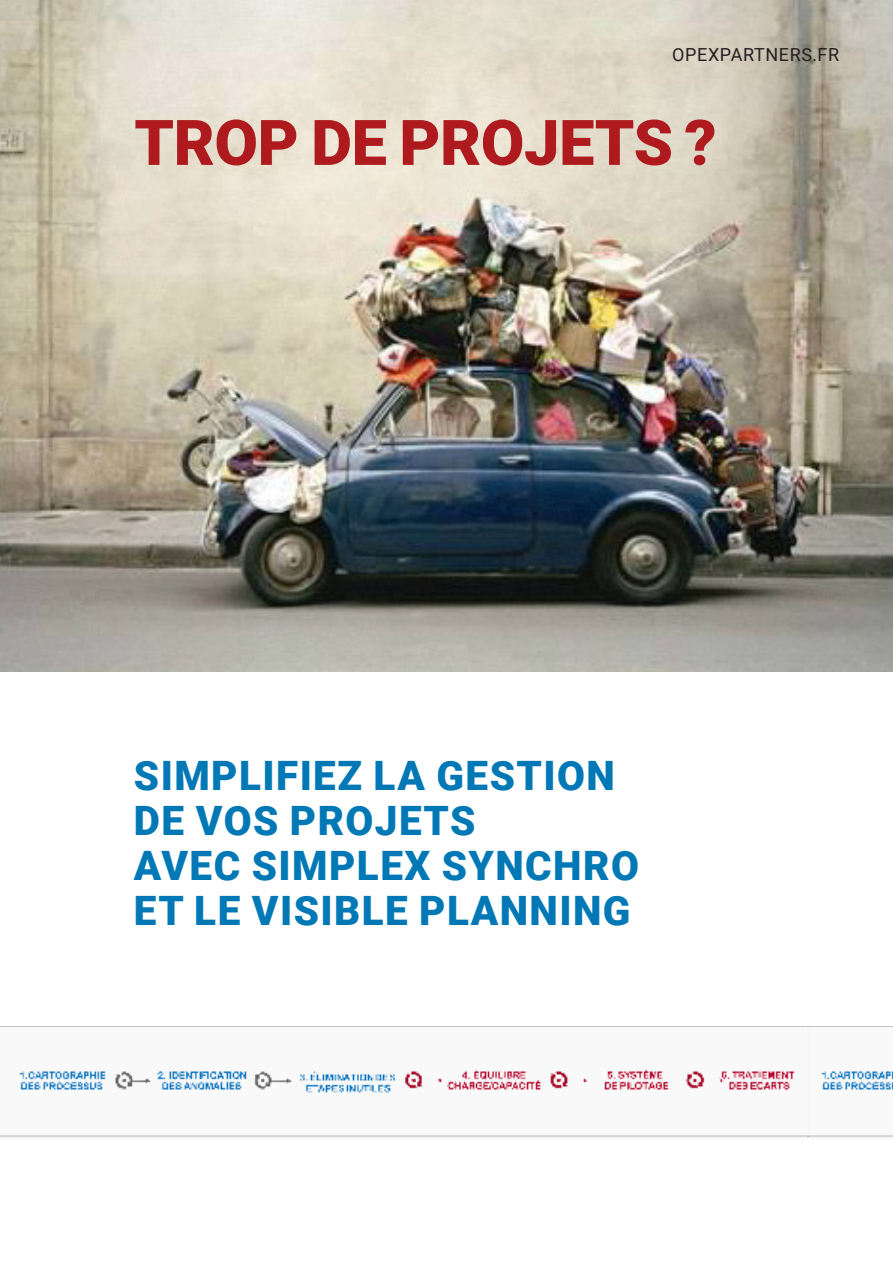
<style>
.page{position:relative;width:893px;height:1263px;background:#fff}
.page>*{position:absolute;margin:0;border:0;box-sizing:border-box;transform-origin:0 0}
.t1{font:900 63px "Roboto";letter-spacing:-.005em;color:#ae1a1e}
.t2{font:900 40.5px "Roboto";letter-spacing:.035em;color:#0078b6}
.t3{font:18px "Roboto";letter-spacing:.035em;color:#231f20}
</style>
<div class="page">
<img style="left:0;top:0;width:893px;height:672px">
<img style="left:0;top:1026px;width:808px;height:112px">
<img style="left:808px;top:1026px;width:85px;height:112px">
<p class="t3" style="left:672px;top:42px;width:169px">OPEXPARTNERS.FR</p>
<p class="t1" style="left:134px;top:98px;width:584px">TROP DE PROJETS ?</p>
<p class="t2" style="left:134px;top:747px;width:482px">SIMPLIFIEZ LA GESTION</p>
<p class="t2" style="left:134px;top:792px;width:343px">DE VOS PROJETS</p>
<p class="t2" style="left:134px;top:837px;width:506px">AVEC SIMPLEX SYNCHRO</p>
<p class="t2" style="left:134px;top:882px;width:498px">ET LE VISIBLE PLANNING</p>
</div>
